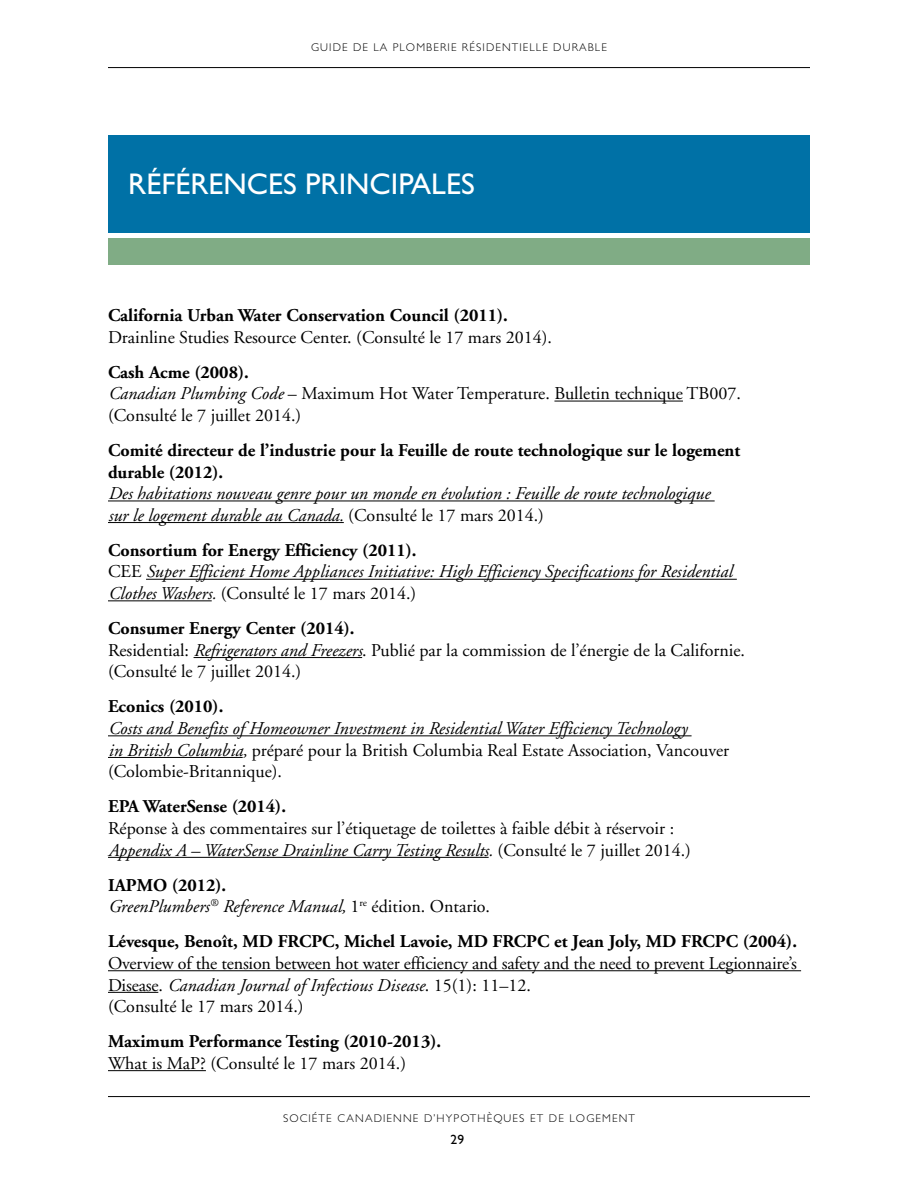
<style>
.page{position:relative;width:918px;height:1188px;background:#fff}
.page>*{position:absolute;margin:0;border:0;box-sizing:border-box;transform-origin:0 0}
.Section_Title__H2{font:30px "Gill Sans Std";color:#fff}
.BibEntry{font:18px/21.6px "Adobe Garamond";color:#000}
.BibEntry-2{font:italic 18px/21.6px "Adobe Garamond";color:#000}
.BibEntry-3{font:700 18px/21.6px "Adobe Garamond";color:#000}
.t1{font:13.5px "Gill Sans Std";color:#000}
.t2{font:300 11.25px "Gill Sans Std";letter-spacing:.1em;color:#000}
.s1{font-weight:700}
.s2{font-style:italic}
.s3{font-weight:700;font-style:normal}
.s4{font-style:normal}
.s5{font-weight:400}
</style>
<div class="page">
<hr style="left:108px;top:67px;width:702px;height:1px;background:#000">
<hr style="left:108px;top:1096px;width:702px;height:1px;background:#000">
<div style="left:108px;top:135px;width:702px;height:97px;background:#0071a6"></div>
<div style="left:108px;top:238px;width:702px;height:27px;background:#80ac85"></div>
<hr style="left:554px;top:401px;width:129px;height:1px;background:#000">
<hr style="left:108px;top:501px;width:607px;height:1px;background:#000">
<hr style="left:108px;top:522px;width:236px;height:1px;background:#000">
<hr style="left:146px;top:579px;width:591px;height:1px;background:#000">
<hr style="left:108px;top:601px;width:104px;height:1px;background:#000">
<hr style="left:194px;top:657px;width:168px;height:1px;background:#000">
<hr style="left:108px;top:736px;width:584px;height:1px;background:#000">
<hr style="left:108px;top:757px;width:135px;height:1px;background:#000">
<hr style="left:108px;top:857px;width:381px;height:1px;background:#000">
<hr style="left:108px;top:971px;width:693px;height:1px;background:#000">
<hr style="left:108px;top:992px;width:50px;height:1px;background:#000">
<hr style="left:108px;top:1070px;width:98px;height:1px;background:#000">
<p class="t2" style="left:311px;top:41px;width:297px">GUIDE DE LA PLOMBERIE RÉSIDENTIELLE DURABLE</p>
<h2 class="Section_Title__H2" style="left:128px;top:166px;width:348px">RÉFÉRENCES PRINCIPALES</h2>
<p class="BibEntry" style="left:108px;top:305px;width:445px"><span class="s1">California Urban Water Conservation Council (2011).<br></span>Drainline Studies Resource Center. (Consulté le 17 mars 2014).</p>
<p class="BibEntry" style="left:108px;top:362px;width:634px"><span class="s1">Cash Acme (2008).<br></span><span class="s2">Canadian Plumbing Code</span> – Maximum Hot Water Temperature. Bulletin technique TB007. (Consulté le 7 juillet 2014.)</p>
<p class="BibEntry-2" style="left:108px;top:440px;width:634px"><span class="s3">Comité directeur de l’industrie pour la Feuille de route technologique sur le logement durable (2012).<br></span>Des habitations nouveau genre pour un monde en évolution : Feuille de route technologique<br>sur le logement durable au Canada. <span class="s4">(Consulté le 17 mars 2014.)</span></p>
<p class="BibEntry-2" style="left:108px;top:540px;width:626px"><span class="s3">Consortium for Energy Efficiency (2011).<br></span><span class="s4">CEE</span> Super Efficient Home Appliances Initiative: High Efficiency Specifications for Residential<br>Clothes Washers. <span class="s4">(Consulté le 17 mars 2014.)</span></p>
<p class="BibEntry" style="left:108px;top:618px;width:639px"><span class="s1">Consumer Energy Center (2014).<br></span>Residential: <span class="s2">Refrigerators and Freezers</span>. Publié par la commission de l’énergie de la Californie. (Consulté le 7 juillet 2014.)</p>
<p class="BibEntry-2" style="left:108px;top:697px;width:623px"><span class="s3">Econics (2010).<br></span>Costs and Benefits of Homeowner Investment in Residential Water Efficiency Technology<br>in British Columbia, <span class="s4">préparé pour la British Columbia Real Estate Association, Vancouver (Colombie-Britannique).</span></p>
<p class="BibEntry" style="left:108px;top:796px;width:585px"><span class="s1">EPA WaterSense (2014).<br></span>Réponse à des commentaires sur l’étiquetage de toilettes à faible débit à réservoir :<br><span class="s2">Appendix A – WaterSense Drainline Carry Testing Results.</span> (Consulté le 7 juillet 2014.)</p>
<p class="BibEntry-2" style="left:108px;top:875px;width:383px"><span class="s3">IAPMO (2012).<br></span>GreenPlumbers<sup>®</sup> Reference Manual, <span class="s4">1</span><sup>re</sup> <span class="s4">édition. Ontario.</span></p>
<p class="BibEntry" style="left:108px;top:931px;width:691px"><span class="s1">Lévesque, Benoît, MD FRCPC, Michel Lavoie, MD FRCPC et Jean Joly, MD FRCPC (2004).<br></span>Overview of the tension between hot water efficiency and safety and the need to prevent Legionnaire’s Disease. <span class="s2">Canadian Journal of Infectious Disease</span>. 15(1): 11–12.<br>(Consulté le 17 mars 2014.)</p>
<p class="BibEntry-3" style="left:108px;top:1031px;width:335px">Maximum Performance Testing (2010-2013).<br><span class="s5">What is MaP? (Consulté le 17 mars 2014.)</span></p>
<p class="t2" style="left:283px;top:1112px;width:354px">SOCIÉTE CANADIENNE D’HYPOTHÈQUES ET DE LOGEMENT</p>
<p class="t1" style="left:451px;top:1132px;width:15px">29</p>
</div>
